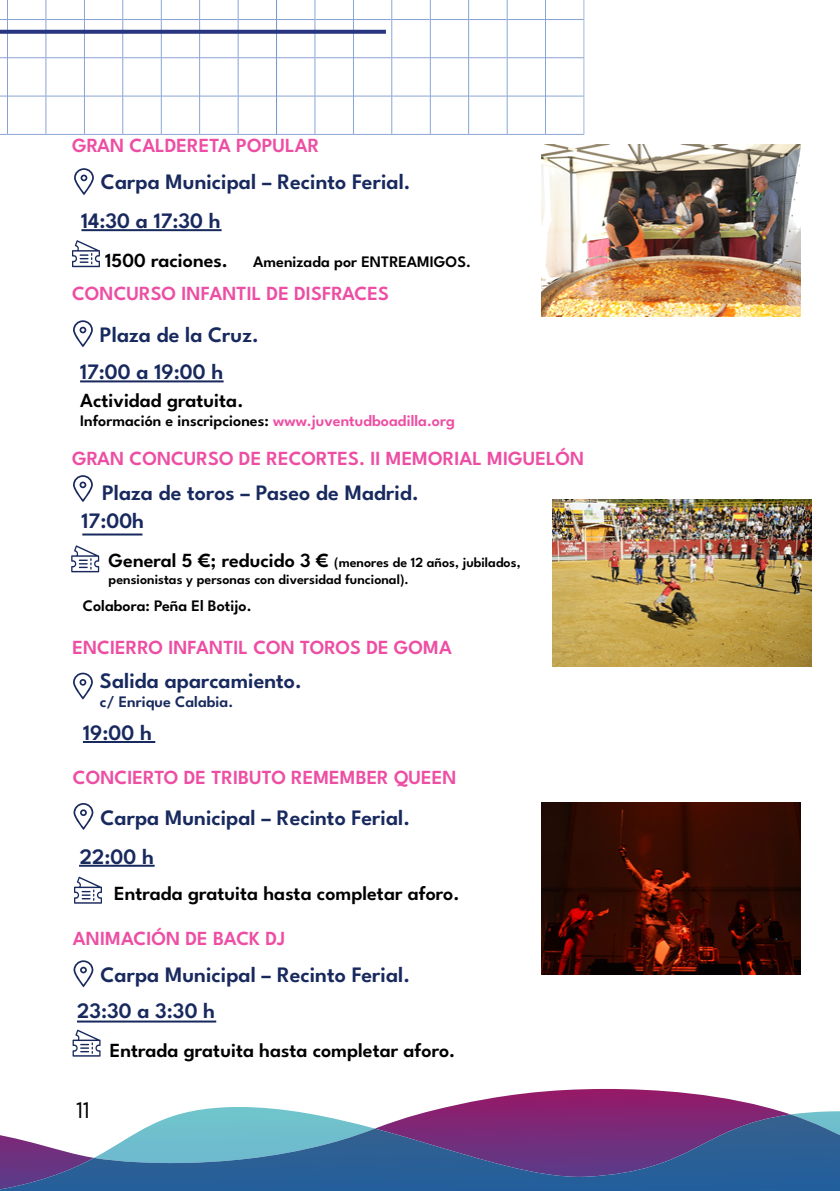
<style>
.page{position:relative;width:840px;height:1191px;background:#fff}
.page>*{position:absolute;margin:0;border:0;box-sizing:border-box;transform-origin:0 0}
.t1{font:600 22px "League Spartan";color:#18295e}
.t2{font:600 20px "League Spartan";color:#ed4ea3}
.t3{font:600 20px "League Spartan";color:#000}
.t4{font:300 20px "LEMONMILK";color:#000}
.t5{font:600 16px "League Spartan";color:#000}
.t6{font:600 16px "League Spartan";color:#18295e}
.t7{font:600 14px/16.8px "League Spartan";color:#000}
.s1{color:#ed4ea3}
.s2{font-size:20px}
</style>
<div class="page">
<svg style="left:481px;top:1089px;width:252px;height:11px"></svg>
<svg style="left:180px;top:1100px;width:659px;height:14px"></svg>
<img style="left:0;top:1114px;width:839px;height:77px">
<svg style="left:0;top:0;width:584px;height:135px"></svg>
<svg style="left:0;top:30px;width:386px;height:4px;background:#34408a"></svg>
<svg style="left:74px;top:168px;width:20px;height:27px"></svg>
<svg style="left:72px;top:240px;width:28px;height:27px"></svg>
<hr style="left:81px;top:229px;width:140px;height:2px;background:#18295e">
<svg style="left:73px;top:320px;width:20px;height:27px"></svg>
<hr style="left:80px;top:380px;width:143px;height:2px;background:#18295e">
<svg style="left:73px;top:475px;width:20px;height:27px"></svg>
<svg style="left:71px;top:545px;width:28px;height:27px"></svg>
<hr style="left:82px;top:533px;width:60px;height:2px;background:#18295e">
<svg style="left:73px;top:672px;width:20px;height:27px"></svg>
<hr style="left:83px;top:741px;width:72px;height:2px;background:#18295e">
<svg style="left:73px;top:803px;width:20px;height:27px"></svg>
<svg style="left:74px;top:876px;width:28px;height:27px"></svg>
<hr style="left:79px;top:864px;width:75px;height:2px;background:#18295e">
<svg style="left:73px;top:960px;width:20px;height:27px"></svg>
<svg style="left:72px;top:1029px;width:28px;height:27px"></svg>
<hr style="left:77px;top:1020px;width:139px;height:2px;background:#18295e">
<img style="left:541px;top:144px;width:258px;height:173px">
<img style="left:552px;top:499px;width:259px;height:168px">
<img style="left:541px;top:802px;width:258px;height:172px">
<p class="t2" style="left:72px;top:131px;width:248px">GRAN CALDERETA POPULAR</p>
<p class="t1" style="left:101px;top:165px;width:311px">Carpa Municipal – Recinto Ferial.</p>
<p class="t1" style="left:81px;top:204px;width:141px">14:30 a 17:30 h</p>
<p class="t3" style="left:105px;top:246px;width:124px">1500 raciones.</p>
<p class="t5" style="left:253px;top:250px;width:219px">Amenizada por ENTREAMIGOS.</p>
<p class="t2" style="left:72px;top:279px;width:318px">CONCURSO INFANTIL DE DISFRACES</p>
<p class="t1" style="left:100px;top:319px;width:160px">Plaza de la Cruz.</p>
<p class="t1" style="left:80px;top:355px;width:144px">17:00 a 19:00 h</p>
<p class="t3" style="left:80px;top:385px;width:165px">Actividad gratuita.</p>
<p class="t5" style="left:80px;top:409px;width:376px">Información e inscripciones: <span class="s1">www.juventudboadilla.org</span></p>
<p class="t2" style="left:72px;top:444px;width:513px">GRAN CONCURSO DE RECORTES. II MEMORIAL MIGUELÓN</p>
<p class="t1" style="left:102px;top:477px;width:318px">Plaza de toros – Paseo de Madrid.</p>
<p class="t1" style="left:81px;top:504px;width:64px">17:00h</p>
<p class="t7" style="left:109px;top:553px;width:413px"><span class="s2">General 5 €; reducido 3 €</span> (menores de 12 años, jubilados, pensionistas y personas con diversidad funcional).</p>
<p class="t5" style="left:83px;top:594px;width:170px">Colabora: Peña El Botijo.</p>
<p class="t2" style="left:72px;top:633px;width:380px">ENCIERRO INFANTIL CON TOROS DE GOMA</p>
<p class="t1" style="left:100px;top:664px;width:203px">Salida aparcamiento.</p>
<p class="t6" style="left:100px;top:690px;width:135px">c/ Enrique Calabia.</p>
<p class="t1" style="left:83px;top:716px;width:70px">19:00 h</p>
<p class="t2" style="left:73px;top:763px;width:385px">CONCIERTO DE TRIBUTO REMEMBER QUEEN</p>
<p class="t1" style="left:100px;top:801px;width:311px">Carpa Municipal – Recinto Ferial.</p>
<p class="t1" style="left:80px;top:840px;width:76px">22:00 h</p>
<p class="t3" style="left:114px;top:879px;width:347px">Entrada gratuita hasta completar aforo.</p>
<p class="t2" style="left:73px;top:923px;width:214px">ANIMACIÓN DE BACK DJ</p>
<p class="t1" style="left:100px;top:958px;width:311px">Carpa Municipal – Recinto Ferial.</p>
<p class="t1" style="left:77px;top:995px;width:140px">23:30 a 3:30 h</p>
<p class="t4" style="left:76px;top:1097px;width:15px">11</p>
<p class="t3" style="left:110px;top:1036px;width:347px">Entrada gratuita hasta completar aforo.</p>
</div>
